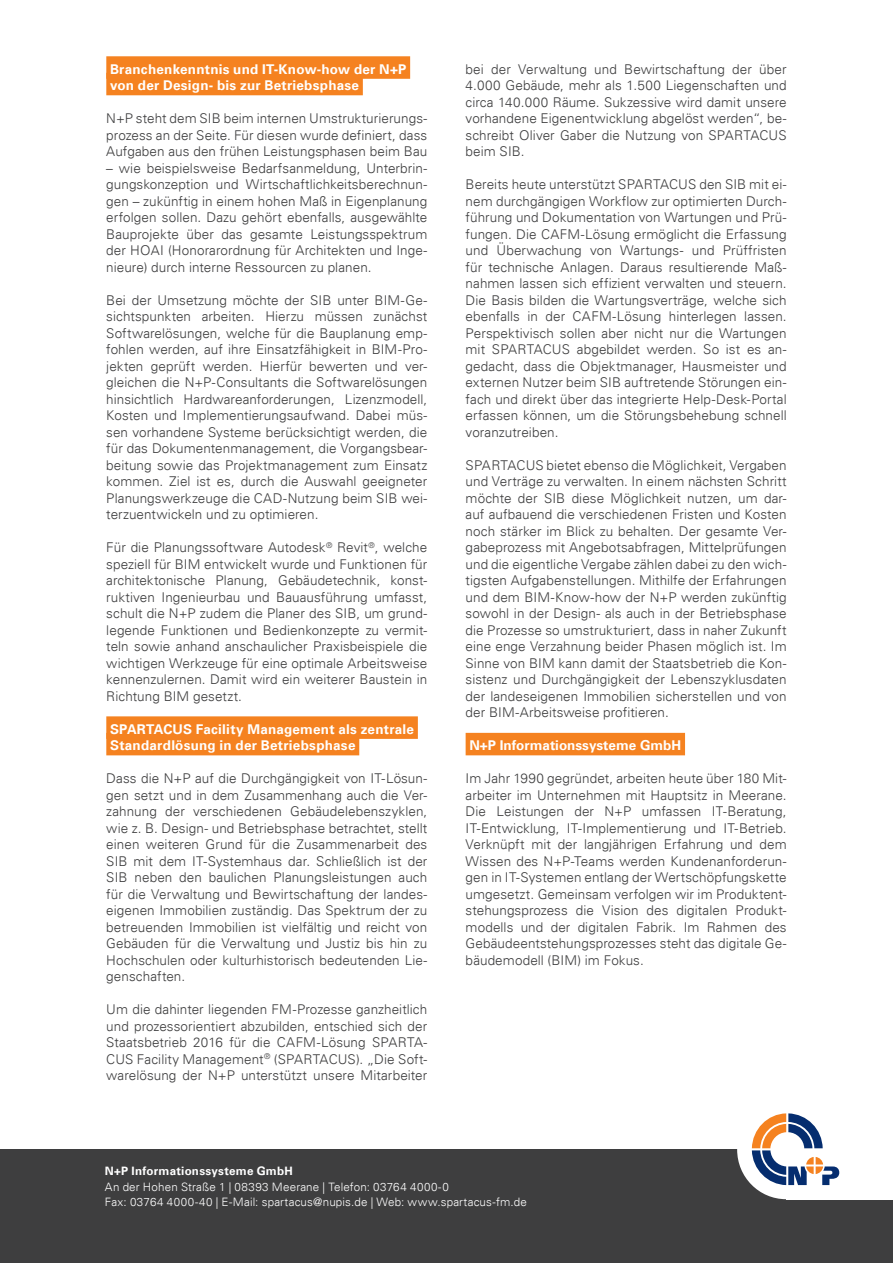
<style>
.page{position:relative;width:893px;height:1263px;background:#fff}
.page>*{position:absolute;margin:0;border:0;box-sizing:border-box;transform-origin:0 0}
.Headline_3{font:300 13.5px/16.5px "Univers LT";letter-spacing:.005em;color:#3e3e3f;text-align:justify}
.Headline_3-2{font:700 13.5px "Univers LT";letter-spacing:.015em;color:#fff}
.t1{font:300 11.55px/15.8px "Univers LT";letter-spacing:.015em;color:#fff}
.t2{font:700 11.55px "Univers LT";letter-spacing:.02em;color:#fff}
</style>
<div class="page">
<div style="left:0;top:1149px;width:893px;height:114px;background:#3e3e3f"></div>
<div style="left:786px;top:1100px;width:107px;height:99px;background:#fff"></div>
<div style="left:737px;top:1100px;width:98px;height:99px;background:#fff;border-radius:50%"></div>
<svg style="left:752px;top:1113px;width:87px;height:72px"></svg>
<div style="left:106px;top:56px;width:304px;height:23px;background:#f58220"></div>
<div style="left:106px;top:73px;width:257px;height:22px;background:#f58220"></div>
<div style="left:106px;top:716px;width:312px;height:23px;background:#f58220"></div>
<div style="left:106px;top:733px;width:253px;height:22px;background:#f58220"></div>
<div style="left:466px;top:733px;width:219px;height:22px;background:#f58220"></div>
<p class="Headline_3-2" style="left:110px;top:61px;width:298px">Branchenkenntnis und IT-Know-how der N+P</p>
<p class="Headline_3-2" style="left:110px;top:77px;width:251px">von der Design- bis zur Betriebsphase</p>
<p class="Headline_3" style="left:106px;top:110px;width:323px">N+P steht dem SIB beim internen Umstrukturierungs&shy;prozess an der Seite. Für diesen wurde definiert, dass Aufgaben aus den frühen Leistungsphasen beim Bau</p>
<p class="Headline_3" style="left:106px;top:160px;width:323px">– wie beispielsweise Bedarfsanmeldung, Unterbrin&shy;gungskonzeption und Wirtschaftlichkeitsberechnun&shy;gen – zukünftig in einem hohen Maß in Eigenplanung erfolgen sollen. Dazu gehört ebenfalls, ausgewählte Bauprojekte über das gesamte Leistungsspektrum der HOAI (Honorarordnung für Architekten und Inge&shy;nieure) durch interne Ressourcen zu planen.</p>
<p class="Headline_3" style="left:106px;top:292px;width:323px">Bei der Umsetzung möchte der SIB unter BIM-Ge&shy;sichtspunkten arbeiten. Hierzu müssen zunächst Softwarelösungen, welche für die Bauplanung emp&shy;fohlen werden, auf ihre Einsatzfähigkeit in BIM-Pro&shy;jekten geprüft werden. Hierfür bewerten und ver&shy;gleichen die N+P-Consultants die Softwarelösungen hinsichtlich Hardwareanforderungen, Lizenzmodell, Kosten und Implementierungsaufwand. Dabei müs&shy;sen vorhandene Systeme berücksichtigt werden, die für das Dokumentenmanagement, die Vorgangsbear&shy;beitung sowie das Projektmanagement zum Einsatz kommen. Ziel ist es, durch die Auswahl geeigneter Planungswerkzeuge die CAD-Nutzung beim SIB wei&shy;terzuentwickeln und zu optimieren.</p>
<p class="Headline_3" style="left:106px;top:539px;width:323px">Für die Planungssoftware Autodesk<sup>®</sup> Revit<sup>®</sup>, welche speziell für BIM entwickelt wurde und Funktionen für architektonische Planung, Gebäudetechnik, konst&shy;ruktiven Ingenieurbau und Bauausführung umfasst, schult die N+P zudem die Planer des SIB, um grund&shy;legende Funktionen und Bedienkonzepte zu vermit&shy;teln sowie anhand anschaulicher Praxisbeispiele die wichtigen Werkzeuge für eine optimale Arbeitsweise kennenzulernen. Damit wird ein weiterer Baustein in Richtung BIM gesetzt.</p>
<p class="Headline_3-2" style="left:110px;top:721px;width:306px">SPARTACUS Facility Management als zentrale</p>
<p class="Headline_3-2" style="left:110px;top:737px;width:247px">Standardlösung in der Betriebsphase</p>
<p class="Headline_3" style="left:106px;top:770px;width:323px">Dass die N+P auf die Durchgängigkeit von IT-Lösun&shy;gen setzt und in dem Zusammenhang auch die Ver&shy;zahnung der verschiedenen Gebäudelebenszyklen, wie z. B. Design- und Betriebsphase betrachtet, stellt einen weiteren Grund für die Zusammenarbeit des SIB mit dem IT-Systemhaus dar. Schließlich ist der SIB neben den baulichen Planungsleistungen auch für die Verwaltung und Bewirtschaftung der landes&shy;eigenen Immobilien zuständig. Das Spektrum der zu betreuenden Immobilien ist vielfältig und reicht von Gebäuden für die Verwaltung und Justiz bis hin zu Hochschulen oder kulturhistorisch bedeutenden Lie&shy;genschaften.</p>
<p class="Headline_3" style="left:106px;top:1001px;width:323px">Um die dahinter liegenden FM-Prozesse ganzheitlich und prozessorientiert abzubilden, entschied sich der Staatsbetrieb 2016 für die CAFM-Lösung SPARTA-CUS Facility Management<sup>®</sup> (SPARTACUS). „Die Soft&shy;warelösung der N+P unterstützt unsere Mitarbeiter</p>
<p class="Headline_3" style="left:466px;top:60px;width:323px">bei der Verwaltung und Bewirtschaftung der über 4.000 Gebäude, mehr als 1.500 Liegenschaften und circa 140.000 Räume. Sukzessive wird damit unsere vorhandene Eigenentwicklung abgelöst werden“, be&shy;schreibt Oliver Gaber die Nutzung von SPARTACUS beim SIB.</p>
<p class="Headline_3" style="left:466px;top:176px;width:323px">Bereits heute unterstützt SPARTACUS den SIB mit ei&shy;nem durchgängigen Workflow zur optimierten Durch&shy;führung und Dokumentation von Wartungen und Prü&shy;fungen. Die CAFM-Lösung ermöglicht die Erfassung und Überwachung von Wartungs- und Prüffristen für technische Anlagen. Daraus resultierende Maß&shy;nahmen lassen sich effizient verwalten und steuern.<br>Die Basis bilden die Wartungsverträge, welche sich ebenfalls in der CAFM-Lösung hinterlegen lassen.<br>Perspektivisch sollen aber nicht nur die Wartungen mit SPARTACUS abgebildet werden. So ist es an&shy;gedacht, dass die Objektmanager, Hausmeister und externen Nutzer beim SIB auftretende Störungen ein&shy;fach und direkt über das integrierte Help-Desk-Portal erfassen können, um die Störungsbehebung schnell voranzutreiben.</p>
<p class="Headline_3" style="left:466px;top:456px;width:323px">SPARTACUS bietet ebenso die Möglichkeit, Vergaben und Verträge zu verwalten. In einem nächsten Schritt möchte der SIB diese Möglichkeit nutzen, um dar&shy;auf aufbauend die verschiedenen Fristen und Kosten noch stärker im Blick zu behalten. Der gesamte Ver&shy;gabeprozess mit Angebotsabfragen, Mittelprüfungen und die eigentliche Vergabe zählen dabei zu den wich&shy;tigsten Aufgabenstellungen. Mithilfe der Erfahrungen und dem BIM-Know-how der N+P werden zukünftig sowohl in der Design- als auch in der Betriebsphase die Prozesse so umstrukturiert, dass in naher Zukunft eine enge Verzahnung beider Phasen möglich ist. Im Sinne von BIM kann damit der Staatsbetrieb die Kon&shy;sistenz und Durchgängigkeit der Lebenszyklusdaten der landeseigenen Immobilien sicherstellen und von der BIM-Arbeitsweise profitieren.</p>
<p class="Headline_3-2" style="left:469px;top:737px;width:213px">N+P Informationssysteme GmbH</p>
<p class="Headline_3" style="left:466px;top:770px;width:323px">Im Jahr 1990 gegründet, arbeiten heute über 180 Mit&shy;arbeiter im Unternehmen mit Hauptsitz in Meerane.<br>Die Leistungen der N+P umfassen IT-Beratung, IT-Entwicklung, IT-Implementierung und IT-Betrieb.<br>Verknüpft mit der langjährigen Erfahrung und dem Wissen des N+P-Teams werden Kundenanforderun&shy;gen in IT-Systemen entlang der Wertschöpfungskette umgesetzt. Gemeinsam verfolgen wir im Produktent&shy;stehungsprozess die Vision des digitalen Produkt&shy;modells und der digitalen Fabrik. Im Rahmen des Gebäudeentstehungsprozesses steht das digitale Ge&shy;bäudemodell (BIM) im Fokus.</p>
<p class="t2" style="left:105px;top:1164px;width:189px">N+P Informationssysteme GmbH</p>
<p class="t1" style="left:105px;top:1178px;width:423px">An der Hohen Straße 1 | 08393 Meerane | Telefon: 03764 4000-0<br>Fax: 03764 4000-40 | E-Mail: spartacus@nupis.de | Web: www.spartacus-fm.de</p>
</div>
